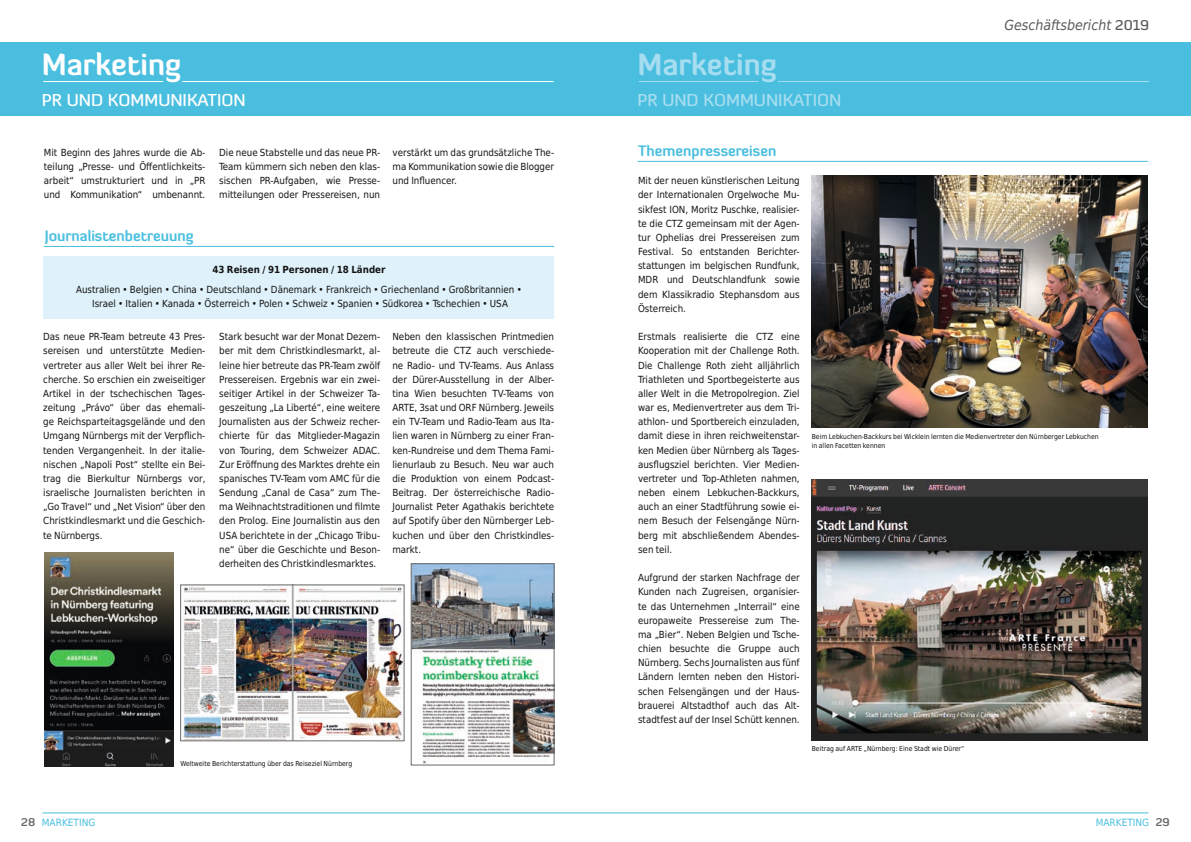
<style>
.page{position:relative;width:1191px;height:842px;background:#fff}
.page>*{position:absolute;margin:0;border:0;box-sizing:border-box;transform-origin:0 0}
.t1{font:700 30px "Diavlo";color:#fff}
.t2{font:700 30px "Diavlo";color:#a7ddf0}
.t3{font:500 17px "Diavlo";color:#fff}
.t4{font:500 17px "Diavlo";color:#a7ddf0}
.t5{font:700 14.7px "Diavlo";color:#49bedf}
.t6{font:italic 14px "DejaVu Sans Condensed";color:#5a5a5a}
.t7{font:10px "DejaVu Sans Condensed";color:#49bedf}
.t8{font:9.8px/14.2px "DejaVu Sans Condensed";color:#131413;text-align:justify}
.t9{font:700 9.8px "DejaVu Sans Condensed";color:#131413}
.t10{font:6.9px/9px "DejaVu Sans Condensed";color:#131413}
.s1{font-family:"Diavlo";font-weight:500;font-style:normal}
.s2{font-family:"Diavlo";font-weight:700;font-size:11px;color:#686867}
</style>
<div class="page">
<hr style="left:43px;top:812px;width:1105px;height:1px;background:#49bedf">
<div style="left:0;top:43px;width:1191px;height:73px;background:#49bedf"></div>
<hr style="left:43px;top:81px;width:120px;height:1px;background:#fff">
<hr style="left:182px;top:81px;width:371px;height:1px;background:#fff">
<hr style="left:44px;top:246px;width:510px;height:1px;background:#49bedf">
<div style="left:44px;top:256px;width:510px;height:63px;background:#dff1fb"></div>
<img style="left:44px;top:552px;width:129px;height:214px">
<img style="left:182px;top:587px;width:220px;height:152px">
<div style="left:180px;top:585px;width:224px;height:156px;border:1px solid #686867"></div>
<img style="left:413px;top:565px;width:139px;height:198px">
<div style="left:411px;top:563px;width:143px;height:202px;border:1px solid #686867"></div>
<hr style="left:639px;top:81px;width:119px;height:1px;background:#a7ddf0">
<hr style="left:778px;top:81px;width:371px;height:1px;background:#a7ddf0">
<hr style="left:637px;top:161px;width:510px;height:1px;background:#49bedf">
<img style="left:811px;top:176px;width:336px;height:252px">
<img style="left:811px;top:479px;width:336px;height:262px">
<h1 class="t1" style="left:42px;top:45px;width:141px">Marketing</h1>
<h2 class="t3" style="left:42px;top:89px;width:205px">PR UND KOMMUNIKATION</h2>
<p class="t8" style="left:44px;top:145px;width:163px">Mit Beginn des Jahres wurde die Ab&shy;teilung „Presse- und Öffentlichkeits&shy;arbeit“ umstrukturiert und in „PR und Kommunikation“ umbenannt.</p>
<p class="t8" style="left:219px;top:145px;width:162px">Die neue Stabstelle und das neue PR-Team kümmern sich neben den klas&shy;sischen PR-Aufgaben, wie Presse&shy;mitteilungen oder Pressereisen, nun</p>
<p class="t8" style="left:392px;top:145px;width:163px">verstärkt um das grundsätzliche The&shy;ma Kommunikation sowie die Blogger und Influencer.</p>
<h3 class="t5" style="left:44px;top:226px;width:150px">Journalistenbetreuung</h3>
<p class="t9" style="left:212px;top:262px;width:175px">43 Reisen / 91 Personen / 18 Länder</p>
<p class="t8" style="left:76px;top:282px;width:447px;text-align:center">Australien • Belgien • China • Deutschland • Dänemark • Frankreich • Griechenland • Großbritannien •<br>Israel • Italien • Kanada • Österreich • Polen • Schweiz • Spanien • Südkorea • Tschechien • USA</p>
<p class="t8" style="left:219px;top:329px;width:162px">Stark besucht war der Monat Dezem&shy;ber mit dem Christkindlesmarkt, al&shy;leine hier betreute das PR-Team zwölf Pressereisen. Ergebnis war ein zwei&shy;seitiger Artikel in der Schweizer Ta&shy;geszeitung „La Liberté“, eine weitere Journalisten aus der Schweiz recher&shy;chierte für das Mitglieder-Magazin von Touring, dem Schweizer ADAC.<br>Zur Eröffnung des Marktes drehte ein spanisches TV-Team vom AMC für die Sendung „Canal de Casa“ zum The&shy;ma Weihnachtstraditionen und filmte den Prolog. Eine Journalistin aus den USA berichtete in der „Chicago Tribu&shy;ne“ über die Geschichte und Beson&shy;derheiten des Christkindlesmarktes.</p>
<p class="t8" style="left:392px;top:329px;width:163px">Neben den klassischen Printmedien betreute die CTZ auch verschiede&shy;ne Radio- und TV-Teams. Aus Anlass der Dürer-Ausstellung in der Alber&shy;tina Wien besuchten TV-Teams von ARTE, 3sat und ORF Nürnberg. Jeweils ein TV-Team und Radio-Team aus Ita&shy;lien waren in Nürnberg zu einer Fran&shy;ken-Rundreise und dem Thema Fami&shy;lienurlaub zu Besuch. Neu war auch die Produktion von einem Podcast-Beitrag. Der österreichische Radio-Journalist Peter Agathakis berichtete auf Spotify über den Nürnberger Leb&shy;kuchen und über den Christkindles&shy;markt.</p>
<p class="t8" style="left:43px;top:329px;width:164px">Das neue PR-Team betreute 43 Pres&shy;sereisen und unterstützte Medien&shy;vertreter aus aller Welt bei ihrer Re&shy;cherche. So erschien ein zweiseitiger Artikel in der tschechischen Tages&shy;zeitung „Právo“ über das ehemali&shy;ge Reichsparteitagsgelände und den Umgang Nürnbergs mit der Verpflich&shy;tenden Vergangenheit. In der italie&shy;nischen „Napoli Post“ stellte ein Bei&shy;trag die Bierkultur Nürnbergs vor, israelische Journalisten berichten in „Go Travel“ und „Net Vision“ über den Christkindlesmarkt und die Geschich&shy;te Nürnbergs.</p>
<p class="t10" style="left:180px;top:758px;width:173px">Weltweite Berichterstattung über das Reiseziel Nürnberg</p>
<h1 class="t2" style="left:637px;top:45px;width:141px">Marketing</h1>
<h2 class="t4" style="left:637px;top:89px;width:205px">PR UND KOMMUNIKATION</h2>
<h3 class="t5" style="left:638px;top:141px;width:140px">Themenpressereisen</h3>
<h3 class="t6" style="left:1004px;top:15px;width:146px">Geschäftsbericht <span class="s1">2019</span></h3>
<p class="t8" style="left:638px;top:173px;width:163px">Mit der neuen künstlerischen Leitung der Internationalen Orgelwoche Mu&shy;sikfest ION, Moritz Puschke, realisier&shy;te die CTZ gemeinsam mit der Agen&shy;tur Ophelias drei Pressereisen zum Festival. So entstanden Berichter&shy;stattungen im belgischen Rundfunk, MDR und Deutschlandfunk sowie dem Klassikradio Stephansdom aus Österreich.</p>
<p class="t8" style="left:638px;top:329px;width:163px">Erstmals realisierte die CTZ eine Kooperation mit der Challenge Roth.<br>Die Challenge Roth zieht alljährlich Triathleten und Sportbegeisterte aus aller Welt in die Metropolregion. Ziel war es, Medienvertreter aus dem Tri&shy;athlon- und Sportbereich einzuladen, damit diese in ihren reichweitenstar&shy;ken Medien über Nürnberg als Tages&shy;ausflugsziel berichten. Vier Medien&shy;vertreter und Top-Athleten nahmen, neben einem Lebkuchen-Backkurs, auch an einer Stadtführung sowie ei&shy;nem Besuch der Felsengänge Nürn&shy;berg mit abschließendem Abendes&shy;sen teil.</p>
<p class="t8" style="left:638px;top:570px;width:163px">Aufgrund der starken Nachfrage der Kunden nach Zugreisen, organisier&shy;te das Unternehmen „Interrail“ eine europaweite Pressereise zum The&shy;ma „Bier“. Neben Belgien und Tsche&shy;chien besuchte die Gruppe auch Nürnberg. Sechs Journalisten aus fünf Ländern lernten neben den Histori&shy;schen Felsengängen und der Haus&shy;brauerei Altstadthof auch das Alt&shy;stadtfest auf der Insel Schütt kennen.</p>
<p class="t10" style="left:811px;top:432px;width:288px">Beim Lebkuchen-Backkurs bei Wicklein lernten die Medienvertreter den Nürnberger Lebkuchen in allen Facetten kennen</p>
<p class="t10" style="left:811px;top:744px;width:154px">Beitrag auf ARTE „Nürnberg: Eine Stadt wie Dürer“</p>
<p class="t7" style="left:21px;top:815px;width:76px"><span class="s2">28</span> MARKETING</p>
<p class="t7" style="left:1095px;top:815px;width:76px">MARKETING <span class="s2">29</span></p>
</div>
